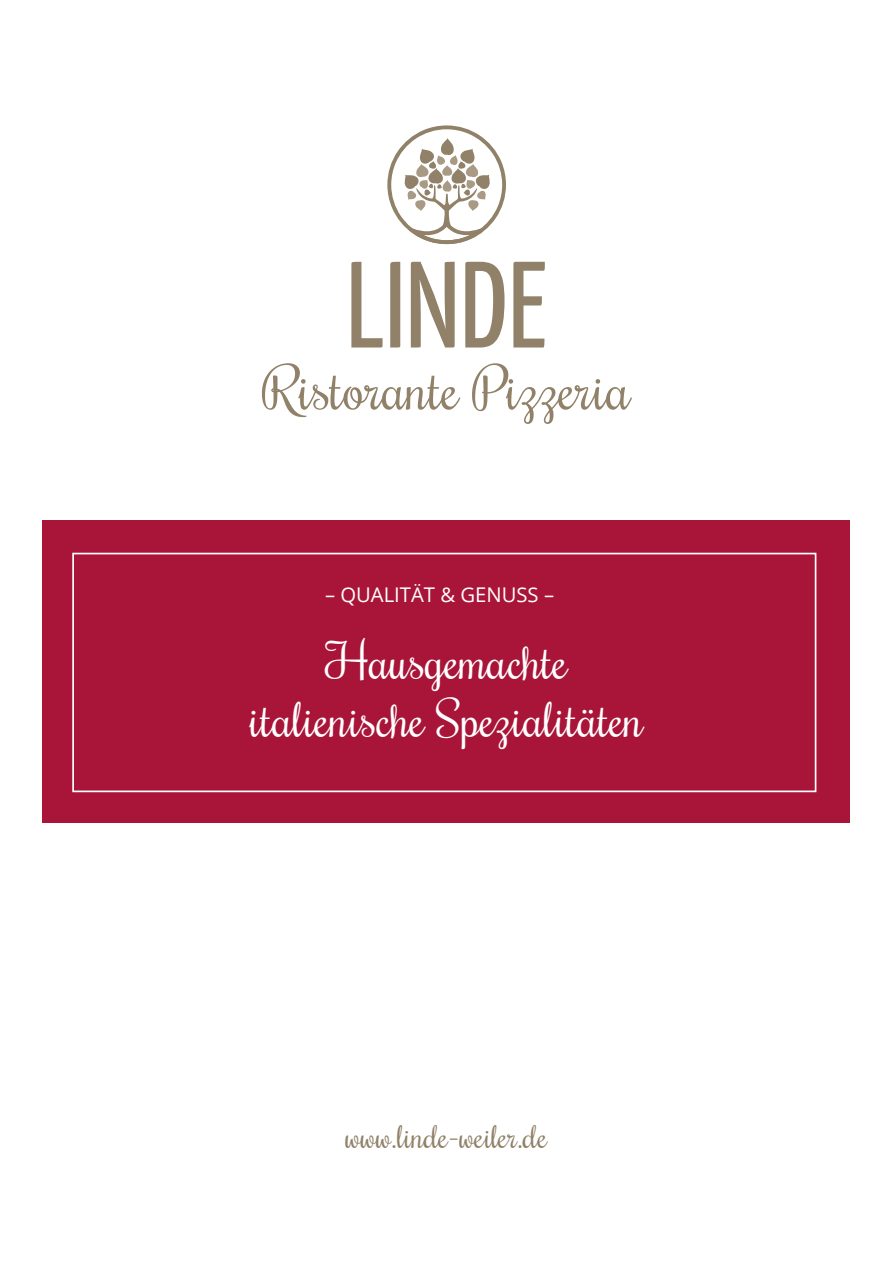
<style>
.page{position:relative;width:893px;height:1263px;background:#fff}
.page>*{position:absolute;margin:0;border:0;box-sizing:border-box;transform-origin:0 0}
.t1{font:122.4px "Yanone Kaffeesatz";color:#908168}
.t2{font:56.7px "Rochester";color:#908168}
.t3{font:48.6px/58.3px "Rochester";color:#fff;text-align:center}
.t4{font:31.5px "Rochester";color:#908168}
.t5{font:20.25px "Open Sans";color:#fff}
</style>
<div class="page">
<div style="left:43px;top:520px;width:807px;height:303px;background:#a91538"></div>
<svg style="left:387px;top:125px;width:119px;height:119px"></svg>
<div style="left:72px;top:553px;width:744px;height:239px;border:2px solid #fff"></div>
<h1 class="t1" style="left:346px;top:258px;width:203px">LINDE</h1>
<p class="t2" style="left:262px;top:351px;width:370px">Ristorante Pizzeria</p>
<p class="t5" style="left:325px;top:586px;width:231px">– QUALITÄT &amp; GENUSS –</p>
<p class="t3" style="left:250px;top:631px;width:396px">Hausgemachte italienische Spezialitäten</p>
<p class="t4" style="left:345px;top:1116px;width:204px">www.linde-weiler.de</p>
</div>
